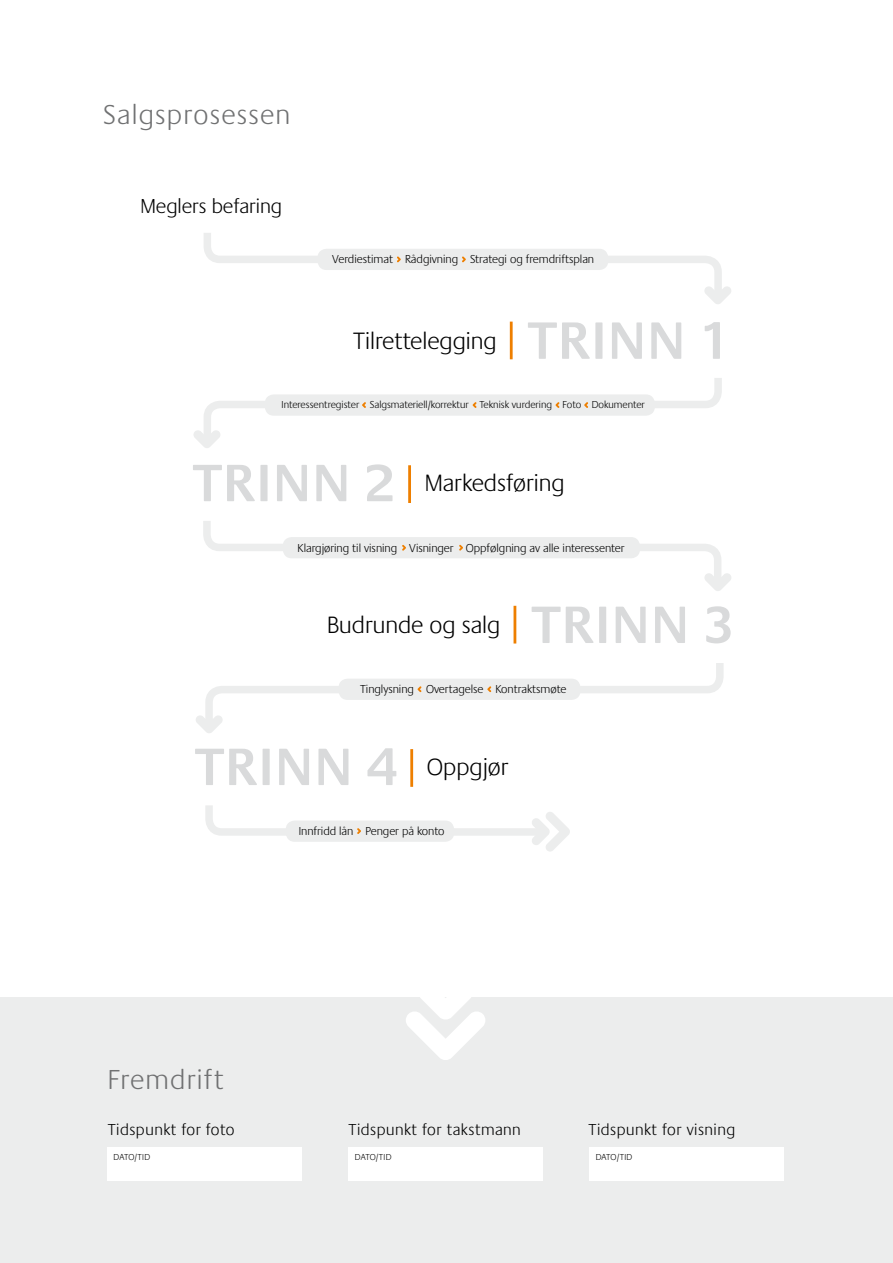
<style>
.page{position:relative;width:893px;height:1263px;background:#fff}
.page>*{position:absolute;margin:0;border:0;box-sizing:border-box;transform-origin:0 0}
.t1{font:600 54.45px "Praxis";color:#d9dadb}
.t2{font:300 28.5px "Praxis";letter-spacing:.045em;color:#707172}
.t3{font:300 24.6px "Praxis";color:#000}
.t4{font:300 21px "Praxis";color:#000}
.t5{font:300 16.5px "Praxis";letter-spacing:.03em;color:#000}
.t6{font:300 12px "Praxis";color:#000}
.t7{font:300 10.5px "Praxis";color:#000}
.t8{font:300 9px "Praxis";letter-spacing:.005em;color:#000}
.s1{font-weight:600;font-size:54.45px;color:#d9dadb}
</style>
<div class="page">
<div style="left:0;top:997px;width:893px;height:266px;background:#eceded"></div>
<hr style="left:510px;top:322px;width:3px;height:37px;background:#ee7f00">
<svg style="left:204px;top:233px;width:527px;height:71px"></svg>
<svg style="left:203px;top:521px;width:528px;height:70px"></svg>
<svg style="left:194px;top:378px;width:528px;height:70px"></svg>
<svg style="left:196px;top:663px;width:528px;height:70px"></svg>
<svg style="left:205px;top:805px;width:365px;height:46px"></svg>
<div style="left:108px;top:1147px;width:194px;height:33px;background:#fff"></div>
<div style="left:348px;top:1147px;width:195px;height:33px;background:#fff"></div>
<div style="left:589px;top:1147px;width:194px;height:33px;background:#fff"></div>
<hr style="left:408px;top:465px;width:3px;height:38px;background:#ee7f00">
<hr style="left:410px;top:749px;width:3px;height:38px;background:#ee7f00">
<hr style="left:514px;top:606px;width:2px;height:37px;background:#ee7f00">
<svg style="left:406px;top:997px;width:79px;height:63px"></svg>
<h2 class="t2" style="left:103px;top:99px;width:189px">Salgsprosessen</h2>
<h3 class="t4" style="left:140px;top:195px;width:143px">Meglers befaring</h3>
<p class="t6" style="left:332px;top:253px;width:263px">Verdiestimat Rådgivning Strategi og fremdriftsplan</p>
<h3 class="t3" style="left:353px;top:328px;width:379px">Tilrettelegging <span class="s1">TRINN 1</span></h3>
<p class="t7" style="left:282px;top:399px;width:365px">Interessentregister Salgsmateriell/korrektur Teknisk vurdering Foto Dokumenter</p>
<h1 class="t1" style="left:193px;top:453px;width:204px">TRINN 2</h1>
<h3 class="t3" style="left:425px;top:470px;width:141px">Markedsføring</h3>
<p class="t6" style="left:298px;top:541px;width:328px">Klargjøring til visning Visninger Oppfølgning av alle interessenter</p>
<h3 class="t3" style="left:327px;top:612px;width:409px">Budrunde og salg <span class="s1">TRINN 3</span></h3>
<p class="t6" style="left:360px;top:683px;width:208px">Tinglysning Overtagelse Kontraktsmøte</p>
<h1 class="t1" style="left:195px;top:737px;width:204px">TRINN 4</h1>
<h3 class="t3" style="left:427px;top:754px;width:83px">Oppgjør</h3>
<p class="t6" style="left:299px;top:825px;width:147px">Innfridd lån Penger på konto</p>
<h2 class="t2" style="left:108px;top:1064px;width:118px">Fremdrift</h2>
<h3 class="t5" style="left:108px;top:1120px;width:128px">Tidspunkt for foto</h3>
<h3 class="t5" style="left:348px;top:1120px;width:174px">Tidspunkt for takstmann</h3>
<h3 class="t5" style="left:588px;top:1120px;width:148px">Tidspunkt for visning</h3>
<p class="t8" style="left:114px;top:1153px;width:38px">DATO/TID</p>
<p class="t8" style="left:355px;top:1153px;width:38px">DATO/TID</p>
<p class="t8" style="left:596px;top:1153px;width:38px">DATO/TID</p>
</div>
